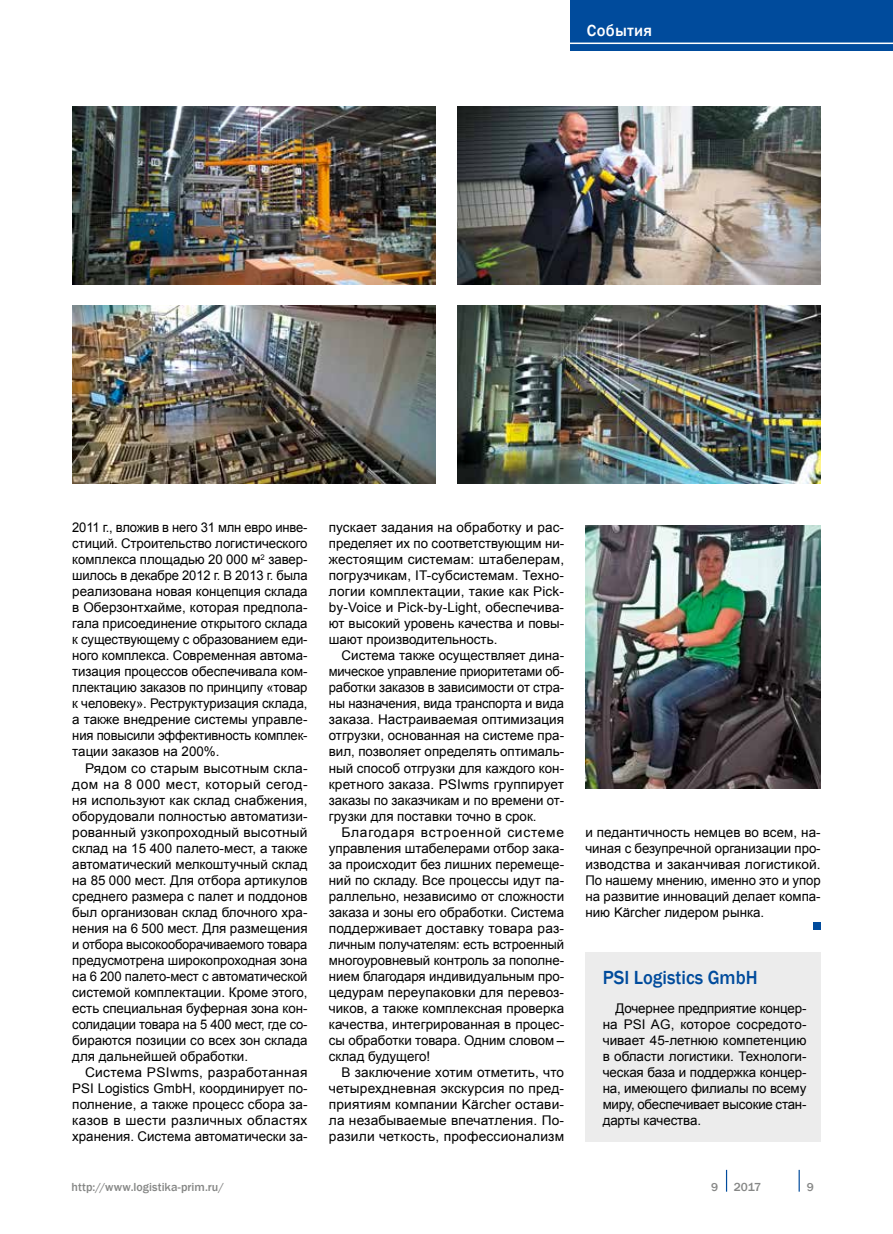
<style>
.page{position:relative;width:893px;height:1234px;background:#fff}
.page>*{position:absolute;margin:0;border:0;box-sizing:border-box;transform-origin:0 0}
.t1{font:500 19.5px "Franklin Gothic";color:#004b9c;scale:.95 1}
.t2{font:500 16.5px "Franklin Gothic";letter-spacing:.02em;color:#fff}
.t3{font:13.35px/16px "Arial";color:#000;text-align:justify}
.t4{font:500 12px "Franklin Gothic";color:#868786}
</style>
<div class="page">
<div style="left:570px;top:0;width:323px;height:51px;background:#004b9c"></div>
<hr style="left:559px;top:43px;width:334px;height:1px;background:#fff">
<svg style="left:726px;top:1169px;width:1px;height:22px"></svg>
<svg style="left:799px;top:1169px;width:1px;height:22px"></svg>
<img style="left:72px;top:306px;width:364px;height:178px">
<img style="left:72px;top:106px;width:364px;height:178px">
<img style="left:457px;top:306px;width:364px;height:178px">
<img style="left:585px;top:525px;width:236px;height:263px">
<img style="left:457px;top:106px;width:364px;height:178px">
<div style="left:813px;top:922px;width:8px;height:7px;background:#004b9c"></div>
<div style="left:585px;top:951px;width:236px;height:189px;background:#ececec"></div>
<p class="t2" style="left:587px;top:21px;width:67px">События</p>
<p class="t3" style="left:72px;top:519px;width:237px">2011 г., вложив в него 31 млн евро инве&shy;стиций. Строительство логистического комплекса площадью 20 000 м<sup>2</sup> завер&shy;шилось в декабре 2012 г. В 2013 г. была реализована новая концепция склада в Оберзонтхайме, которая предпола&shy;гала присоединение открытого склада к существующему с образованием еди&shy;ного комплекса. Современная автома&shy;тизация процессов обеспечивала ком&shy;плектацию заказов по принципу «товар к человеку». Реструктуризация склада, а также внедрение системы управле&shy;ния повысили эффективность комплек&shy;тации заказов на 200%.</p>
<p class="t3" style="left:72px;top:759px;width:237px;text-indent:13px">Рядом со старым высотным скла&shy;дом на 8 000 мест, который сегод&shy;ня используют как склад снабжения, оборудовали полностью автоматизи&shy;рованный узкопроходный высотный склад на 15 400 палето-мест, а также автоматический мелкоштучный склад на 85 000 мест. Для отбора артикулов среднего размера с палет и поддонов был организован склад блочного хра&shy;нения на 6 500 мест. Для размещения и отбора высокооборачиваемого товара предусмотрена широкопроходная зона на 6 200 палето-мест с автоматической системой комплектации. Кроме этого, есть специальная буферная зона кон&shy;солидации товара на 5 400 мест, где со&shy;бираются позиции со всех зон склада для дальнейшей обработки.</p>
<p class="t3" style="left:72px;top:1064px;width:237px;text-indent:13px">Система PSIwms, разработанная PSI Logistics GmbH, координирует по&shy;полнение, а также процесс сбора за&shy;казов в шести различных областях хранения. Система автоматически за-</p>
<p class="t3" style="left:329px;top:519px;width:237px">пускает задания на обработку и рас&shy;пределяет их по соответствующим ни&shy;жестоящим системам: штабелерам, погрузчикам, IT-субсистемам. Техно&shy;логии комплектации, такие как Pick&shy;by-Voice и Pick-by-Light, обеспечива&shy;ют высокий уровень качества и повы&shy;шают производительность.</p>
<p class="t3" style="left:329px;top:647px;width:237px;text-indent:13px">Система также осуществляет дина&shy;мическое управление приоритетами об&shy;работки заказов в зависимости от стра&shy;ны назначения, вида транспорта и вида заказа. Настраиваемая оптимизация отгрузки, основанная на системе пра&shy;вил, позволяет определять оптималь&shy;ный способ отгрузки для каждого кон&shy;кретного заказа. PSIwms группирует заказы по заказчикам и по времени от&shy;грузки для поставки точно в срок.</p>
<p class="t3" style="left:329px;top:823px;width:237px;text-indent:13px">Благодаря встроенной системе управления штабелерами отбор зака&shy;за происходит без лишних перемеще&shy;ний по складу. Все процессы идут па&shy;раллельно, независимо от сложности заказа и зоны его обработки. Система поддерживает доставку товара раз&shy;личным получателям: есть встроенный многоуровневый контроль за пополне&shy;нием благодаря индивидуальным про&shy;цедурам переупаковки для перевоз&shy;чиков, а также комплексная проверка качества, интегрированная в процес&shy;сы обработки товара. Одним словом – склад будущего!</p>
<p class="t3" style="left:329px;top:1064px;width:237px;text-indent:13px">В заключение хотим отметить, что четырехдневная экскурсия по пред&shy;приятиям компании Kärcher остави&shy;ла незабываемые впечатления. По&shy;разили четкость, профессионализм</p>
<p class="t3" style="left:585px;top:823px;width:237px">и педантичность немцев во всем, на&shy;чиная с безупречной организации про&shy;изводства и заканчивая логистикой.<br>По нашему мнению, именно это и упор на развитие инноваций делает компа&shy;нию Kärcher лидером рынка.</p>
<h1 class="t1" style="left:603px;top:964px;width:165px">PSI Logistics GmbH</h1>
<p class="t3" style="left:603px;top:1000px;width:205px;text-indent:13px">Дочернее предприятие концер&shy;на PSI AG, которое сосредото&shy;чивает 45-летнюю компетенцию в области логистики. Технологи&shy;ческая база и поддержка концер&shy;на, имеющего филиалы по всему миру, обеспечивает высокие стан&shy;дарты качества.</p>
<p class="t4" style="left:72px;top:1179px;width:154px">http://www.logistika-prim.ru/</p>
<p class="t4" style="left:711px;top:1179px;width:9px">9</p>
<p class="t4" style="left:734px;top:1179px;width:29px">2017</p>
<p class="t4" style="left:807px;top:1179px;width:9px">9</p>
</div>
